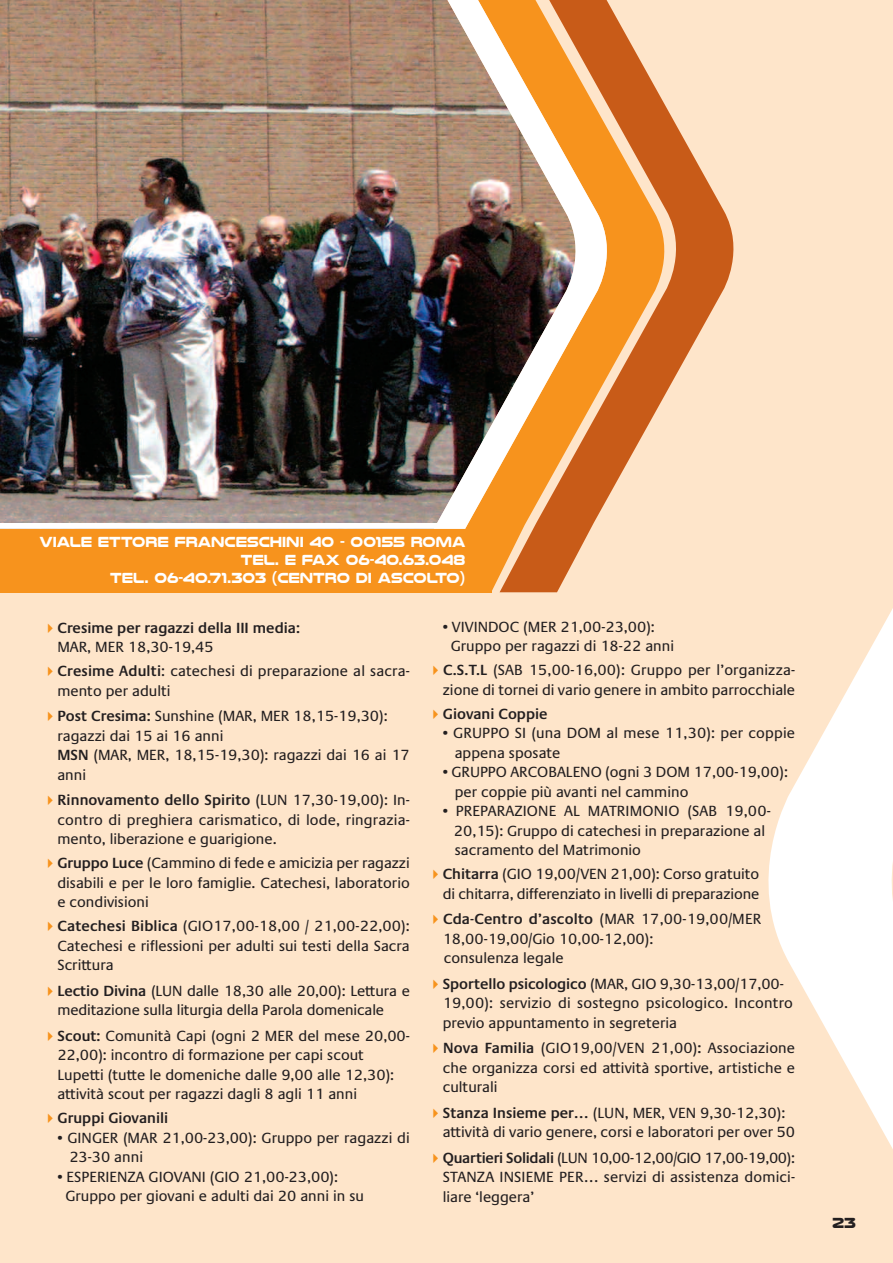
<style>
.page{position:relative;width:893px;height:1263px;background:#fee5ca}
.page>*{position:absolute;margin:0;border:0;box-sizing:border-box;transform-origin:0 0}
.t1{font:15px/19.5px "Praxis Com";color:#231f20}
.t2{font:700 15px/18px "Nulshock Rg";color:#fff;text-align:right;scale:.95 1}
.t3{font:600 15px/19.5px "Praxis Com";color:#231f20}
.t4{font:700 15px "Nulshock Rg";color:#231f20}
.s1{color:#f7931d}
.s2{font-weight:400}
.s3{font-weight:600}
</style>
<div class="page">
<svg style="left:500px;top:22px;width:234px;height:570px"></svg>
<div style="left:0;top:529px;width:491px;height:63px;background:#f7931d"></div>
<img style="left:0;top:0;width:619px;height:529px">
<svg style="left:768px;top:608px;width:125px;height:541px;fill:#fff"></svg>
<p class="t2" style="left:40px;top:533px;width:450px">VIALE ETTORE FRANCESCHINI 40 - 00155 ROMA<br>TEL. E FAX 06-40.63.048<br>TEL. 06-40.71.303 (CENTRO DI ASCOLTO)</p>
<p class="t3" style="left:57px;top:618px;width:244px;text-indent:-15px"><span class="s1">✔</span>cresime per ragazzi della III media: <span class="s2">mar, mer 18,30-19,45</span></p>
<p class="t1" style="left:57px;top:662px;width:354px;text-indent:-15px"><span class="s1">✔</span><span class="s3">cresime Adulti</span>: catechesi di preparazione al sacra&shy;mento per adulti</p>
<p class="t1" style="left:57px;top:707px;width:354px;text-indent:-15px"><span class="s1">✔</span><span class="s3">post cresima:</span> sunshine (mar, mer 18,15-19,30): ragazzi dai 15 ai 16 anni<br><span class="s3">MSN</span> (mar, mer, 18,15-19,30): ragazzi dai 16 ai 17 anni</p>
<p class="t1" style="left:57px;top:791px;width:354px;text-align:justify;text-indent:-15px"><span class="s1">✔</span><span class="s3">Rinnovamento dello Spirito</span> (lun 17,30-19,00): in&shy;contro di preghiera carismatico, di lode, ringrazia&shy;mento, liberazione e guarigione.</p>
<p class="t1" style="left:57px;top:854px;width:354px;text-align:justify;text-indent:-15px"><span class="s1">✔</span><span class="s3">gruppo Luce</span> (cammino di fede e amicizia per ragazzi disabili e per le loro famiglie. catechesi, laboratorio e condivisioni</p>
<p class="t1" style="left:57px;top:917px;width:354px;text-align:justify;text-indent:-15px"><span class="s1">✔</span><span class="s3">catechesi Biblica</span> (gio17,00-18,00 / 21,00-22,00): catechesi e riflessioni per adulti sui testi della sacra scrittura</p>
<p class="t1" style="left:57px;top:981px;width:354px;text-indent:-15px"><span class="s1">✔</span><span class="s3">Lectio Divina</span> (lun dalle 18,30 alle 20,00): lettura e meditazione sulla liturgia della parola domenicale</p>
<p class="t1" style="left:57px;top:1026px;width:354px;text-indent:-15px"><span class="s1">✔</span><span class="s3">Scout:</span> comunità capi (ogni 2 mer del mese 20,00- 22,00): incontro di formazione per capi scout lupetti (tutte le domeniche dalle 9,00 alle 12,30): attività scout per ragazzi dagli 8 agli 11 anni</p>
<p class="t3" style="left:43px;top:1108px;width:127px"><span class="s1">✔</span>gruppi giovanili</p>
<p class="t1" style="left:69px;top:1128px;width:342px;text-indent:-12px">• ginger (mar 21,00-23,00): gruppo per ragazzi di<br>23-30 anni</p>
<p class="t1" style="left:65px;top:1167px;width:300px;text-indent:-8px">• esperienza giovani (gio 21,00-23,00): gruppo per giovani e adulti dai 20 anni in su</p>
<p class="t1" style="left:451px;top:617px;width:225px;text-indent:-8px">• vivinDoc (mer 21,00-23,00): gruppo per ragazzi di 18-22 anni</p>
<p class="t1" style="left:428px;top:660px;width:369px;text-align:right"><span class="s1">✔</span><span class="s3">c.S.t.L</span> (sab 15,00-16,00): gruppo per l’organizza&shy;zione di tornei di vario genere in ambito parrocchiale</p>
<p class="t3" style="left:428px;top:704px;width:121px"><span class="s1">✔</span>giovani coppie</p>
<p class="t1" style="left:455px;top:723px;width:342px;text-indent:-12px">• gruppo si (una Dom al mese 11,30): per coppie appena sposate</p>
<p class="t1" style="left:455px;top:762px;width:335px;text-indent:-12px">• gruppo arcobaleno (ogni 3 Dom 17,00-19,00): per coppie più avanti nel cammino</p>
<p class="t1" style="left:454px;top:801px;width:318px;text-indent:-11px">• preparazione al matrimonio (sab 19,00-<br>20,15): gruppo di catechesi in preparazione al sacramento del matrimonio</p>
<p class="t1" style="left:428px;top:864px;width:333px;text-align:right"><span class="s1">✔</span><span class="s3">chitarra</span> (gio 19,00/ven 21,00): corso gratuito di chitarra, differenziato in livelli di preparazione</p>
<p class="t1" style="left:443px;top:909px;width:320px;text-indent:-15px"><span class="s1">✔</span><span class="s3">cda-centro d’ascolto</span> (mar 17,00-19,00/mer<br>18,00-19,00/gio 10,00-12,00):<br>consulenza legale</p>
<p class="t1" style="left:443px;top:974px;width:352px;text-indent:-15px"><span class="s1">✔</span><span class="s3">Sportello psicologico</span> (mar, gio 9,30-13,00/17,00-<br>19,00): servizio di sostegno psicologico. incontro previo appuntamento in segreteria</p>
<p class="t1" style="left:443px;top:1038px;width:354px;text-align:justify;text-indent:-15px"><span class="s1">✔</span><span class="s3">Nova familia</span> (gio19,00/ven 21,00)<span class="s3">:</span> associazione che organizza corsi ed attività sportive, artistiche e culturali</p>
<p class="t1" style="left:443px;top:1103px;width:354px;text-indent:-15px"><span class="s1">✔</span><span class="s3">Stanza Insieme per…</span> (lun, mer, ven 9,30-12,30): attività di vario genere, corsi e laboratori per over 50</p>
<p class="t1" style="left:443px;top:1148px;width:354px;text-align:justify;text-indent:-15px"><span class="s1">✔</span><span class="s3">Quartieri Solidali</span> (lun 10,00-12,00/gio 17,00-19,00): stanza insieme per… servizi di assistenza domici&shy;liare ‘leggera’</p>
<p class="t4" style="left:832px;top:1214px;width:25px">23</p>
</div>
